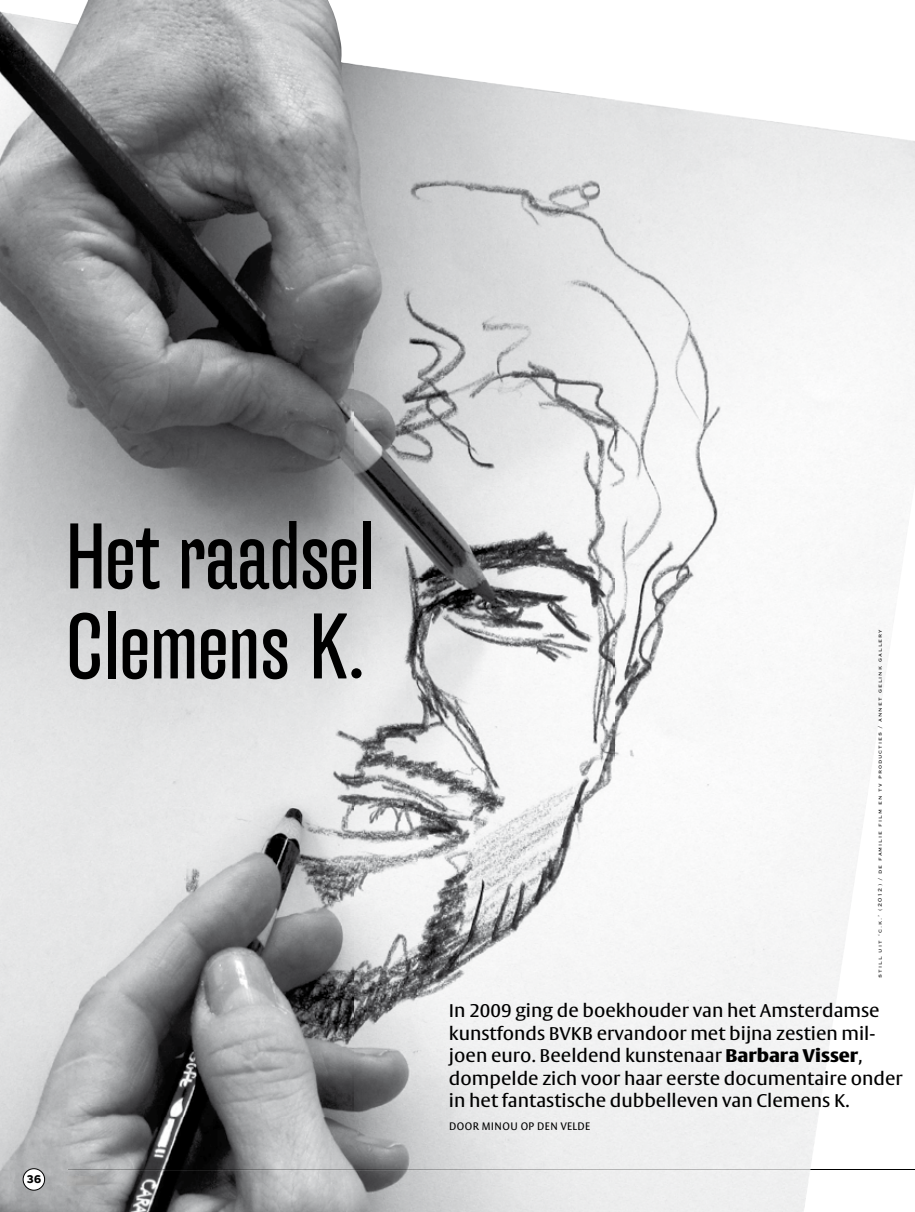
<style>
.page{position:relative;width:915px;height:1212px;background:#fff}
.page>*{position:absolute;margin:0;border:0;box-sizing:border-box;transform-origin:0 0}
.t1{font:90px/90px "Hydra";color:#000}
.t2{font:18px/22.5px "VPRO Vesta";color:#000}
.t3{font:13.5px "VPRO Vesta Mini";color:#000}
.t4{font:700 12px "VPRO Thonik";color:#000}
.t5{font:6.75px "Copperplate Gothic BT";letter-spacing:.15em;color:#000}
.s1{font-weight:700}
</style>
<div class="page">
<hr style="left:68px;top:1169px;width:846px;height:1px;background:#000">
<img style="left:0;top:0;width:353px;height:1117px">
<img style="left:352px;top:64px;width:261px;height:1053px">
<img style="left:613px;top:99px;width:301px;height:426px">
<img style="left:613px;top:525px;width:294px;height:270px">
<img style="left:0;top:1117px;width:818px;height:95px">
<img style="left:68px;top:1169px;width:742px;height:1px">
<img style="left:68px;top:1176px;width:29px;height:9px">
<div style="left:23px;top:1169px;width:22px;height:21px;background:#fff;border-radius:50%"></div>
<div style="left:23px;top:1168px;width:22px;height:22px;border:1px solid #000;border-radius:50%"></div>
<h1 class="t1" style="left:65px;top:513px;width:310px">Het raadsel<br>Clemens K.</h1>
<p class="t4" style="left:27px;top:1172px;width:16px">36</p>
<p class="t5" style="left:876px;top:978px;width:350px;rotate:-90deg">still uit ‘c.k.’ (2012) / de familie film en tv producties / annet gelink gallery</p>
<p class="t2" style="left:449px;top:1001px;width:455px">In 2009 ging de boekhouder van het Amsterdamse kunstfonds BVKB ervandoor met bijna zestien mil&shy;joen euro. Beeldend kunstenaar <span class="s1">Barbara Visser</span>, dompelde zich voor haar eerste documentaire onder in het fantastische dubbelleven van Clemens K.</p>
<p class="t3" style="left:449px;top:1117px;width:143px">door Minou op den Velde</p>
</div>
